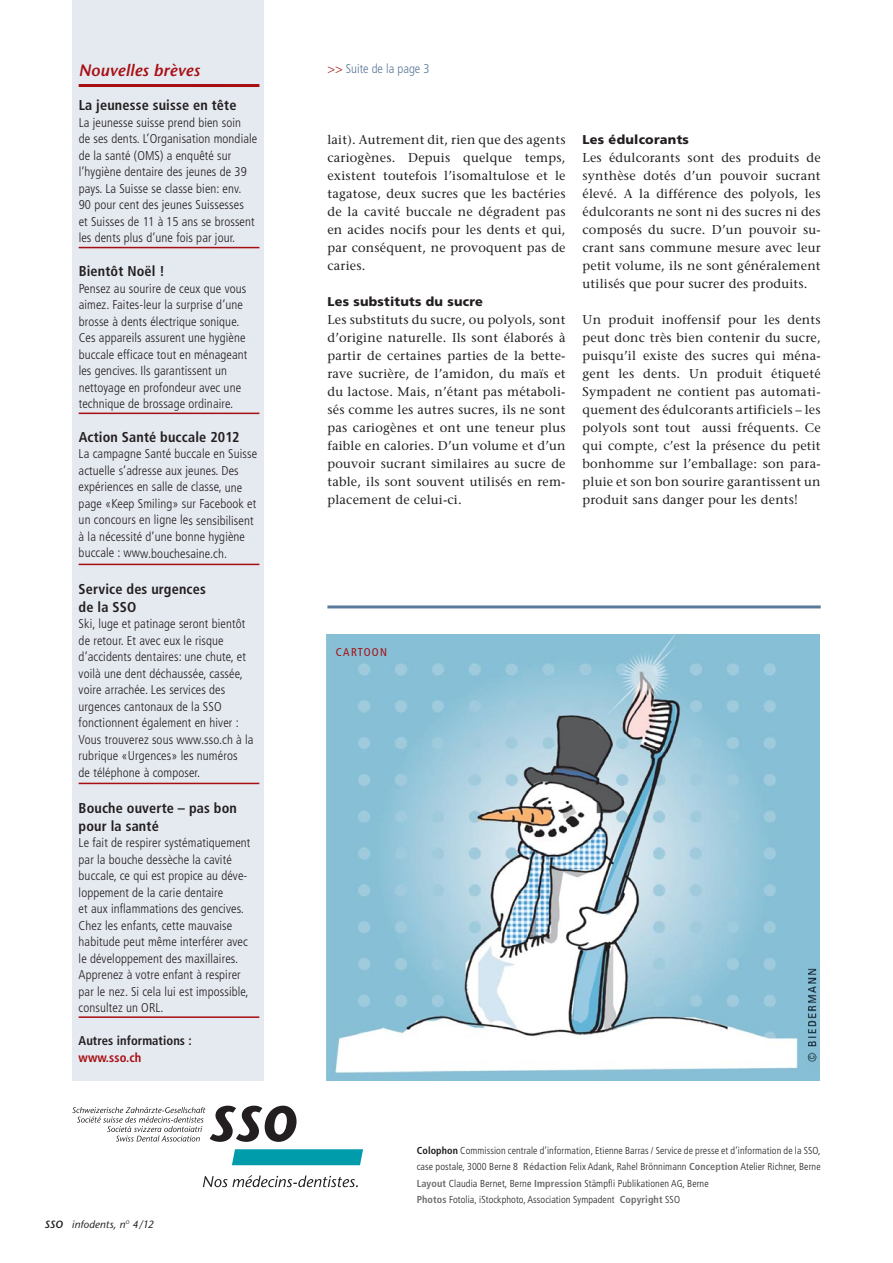
<style>
.page{position:relative;width:893px;height:1263px;background:#fff}
.page>*{position:absolute;margin:0;border:0;box-sizing:border-box;transform-origin:0 0}
.t1{font:italic 600 16.5px "Stone Sans";letter-spacing:.01em;color:#a70e12}
.t2{font:700 condensed 14.25px/17.2px "Frutiger";letter-spacing:.01em;color:#231f20}
.t3{font:300 condensed 12.75px/16.5px "Frutiger";letter-spacing:.01em;color:#231f20}
.t4{font:12.75px/18px "Stone Serif";letter-spacing:.015em;color:#231f20;text-align:justify}
.t5{font:900 12.75px "Frutiger";letter-spacing:.02em;color:#231f20}
.t6{font:700 condensed 12.75px "Frutiger";letter-spacing:.005em;color:#231f20}
.t7{font:300 condensed 12.75px "Frutiger";color:#5b7998}
.t8{font:700 condensed 12.75px "Frutiger";letter-spacing:.005em;color:#a70e12}
.t9{font:condensed 11.25px "Frutiger";letter-spacing:.12em;color:#a70e12}
.t10{font:italic 10.5px "Stone Sans";letter-spacing:.01em;color:#231f20}
.t11{font:300 condensed 10.2px/16.5px "Frutiger";letter-spacing:.01em;color:#231f20}
.s1{font-weight:600}
.s2{color:#a70e12}
.s3{font-weight:700}
.s4{font-weight:700;color:#6d6e70}
</style>
<div class="page">
<img style="left:326px;top:635px;width:493px;height:445px">
<div style="left:72px;top:0;width:192px;height:1080px;background:#e5e9f0"></div>
<hr style="left:327px;top:605px;width:494px;height:3px;background:#5b7998">
<svg style="left:203px;top:1175px;width:155px;height:12px"></svg>
<svg style="left:232px;top:1149px;width:131px;height:16px;background:#099faf"></svg>
<svg style="left:72px;top:1106px;width:225px;height:36px"></svg>
<hr style="left:79px;top:84px;width:180px;height:3px;background:#a70e12">
<hr style="left:79px;top:247px;width:180px;height:1px;background:#a70e12">
<hr style="left:79px;top:413px;width:180px;height:1px;background:#a70e12">
<hr style="left:79px;top:564px;width:180px;height:1px;background:#a70e12">
<hr style="left:79px;top:783px;width:180px;height:1px;background:#a70e12">
<hr style="left:79px;top:1016px;width:180px;height:2px;background:#a70e12">
<p class="t1" style="left:79px;top:64px;width:123px">Nouvelles brèves</p>
<p class="t2" style="left:79px;top:98px;width:159px">La jeunesse suisse en tête</p>
<p class="t3" style="left:79px;top:115px;width:180px">La jeunesse suisse prend bien soin<br>de ses dents. L’Organisation mondiale de la santé (OMS) a enquêté sur l’hygiène dentaire des jeunes de 39 pays. La Suisse se classe bien: env.<br>90 pour cent des jeunes Suissesses<br>et Suisses de 11 à 15 ans se brossent les dents plus d’une fois par jour.</p>
<p class="t2" style="left:79px;top:264px;width:88px">Bientôt Noël !</p>
<p class="t3" style="left:79px;top:281px;width:170px">Pensez au sourire de ceux que vous aimez. Faites-leur la surprise d’une brosse à dents électrique sonique.<br>Ces appareils assurent une hygiène buccale efficace tout en ménageant les gencives. Ils garantissent un nettoyage en profondeur avec une technique de brossage ordinaire.</p>
<p class="t2" style="left:79px;top:429px;width:163px">Action Santé buccale 2012</p>
<p class="t3" style="left:79px;top:447px;width:180px">La campagne Santé buccale en Suisse actuelle s’adresse aux jeunes. Des expériences en salle de classe, une page «Keep Smiling» sur Facebook et un concours en ligne les sensibilisent à la nécessité d’une bonne hygiène buccale : www.bouchesaine.ch.</p>
<p class="t2" style="left:79px;top:582px;width:129px">Service des urgences de la SSO</p>
<p class="t3" style="left:79px;top:616px;width:176px">Ski, luge et patinage seront bientôt de retour. Et avec eux le risque d’accidents dentaires: une chute, et voilà une dent déchaussée, cassée, voire arrachée. Les services des urgences cantonaux de la SSO fonctionnent également en hiver :<br>Vous trouverez sous www.sso.ch à la rubrique «Urgences» les numéros<br>de téléphone à composer.</p>
<p class="t2" style="left:79px;top:801px;width:160px">Bouche ouverte – pas bon pour la santé</p>
<p class="t3" style="left:79px;top:835px;width:173px">Le fait de respirer systématiquement par la bouche dessèche la cavité buccale, ce qui est propice au déve&shy;loppement de la carie dentaire<br>et aux inflammations des gencives.<br>Chez les enfants, cette mauvaise habitude peut même interférer avec le développement des maxillaires.<br>Apprenez à votre enfant à respirer par le nez. Si cela lui est impossible, consultez un ORL.</p>
<p class="t6" style="left:79px;top:1035px;width:115px">Autres informations :</p>
<p class="t8" style="left:79px;top:1052px;width:64px">www.sso.ch</p>
<p class="t10" style="left:45px;top:1220px;width:111px"><span class="s1">SSO</span> infodents, n<sup>O</sup> 4/12</p>
<p class="t7" style="left:327px;top:64px;width:104px"><span class="s2">&gt;&gt;</span> Suite de la page 3</p>
<p class="t4" style="left:327px;top:132px;width:240px">lait). Autrement dit, rien que des agents cariogènes. Depuis quelque temps, existent toutefois l’isomaltulose et le tagatose, deux sucres que les bactéries de la cavité buccale ne dégradent pas en acides nocifs pour les dents et qui, par conséquent, ne provoquent pas de caries.</p>
<p class="t5" style="left:327px;top:296px;width:157px">Les substituts du sucre</p>
<p class="t4" style="left:327px;top:312px;width:240px">Les substituts du sucre, ou polyols, sont d’origine naturelle. Ils sont élaborés à partir de certaines parties de la bette&shy;rave sucrière, de l’amidon, du maïs et du lactose. Mais, n’étant pas métaboli&shy;sés comme les autres sucres, ils ne sont pas cariogènes et ont une teneur plus faible en calories. D’un volume et d’un pouvoir sucrant similaires au sucre de table, ils sont souvent utilisés en rem&shy;placement de celui-ci.</p>
<p class="t5" style="left:583px;top:134px;width:108px">Les édulcorants</p>
<p class="t4" style="left:583px;top:150px;width:240px">Les édulcorants sont des produits de synthèse dotés d’un pouvoir sucrant élevé. A la différence des polyols, les édulcorants ne sont ni des sucres ni des composés du sucre. D’un pouvoir su&shy;crant sans commune mesure avec leur petit volume, ils ne sont généralement utilisés que pour sucrer des produits.</p>
<p class="t4" style="left:583px;top:312px;width:240px">Un produit inoffensif pour les dents peut donc très bien contenir du sucre, puisqu’il existe des sucres qui ména&shy;gent les dents. Un produit étiqueté Sympadent ne contient pas automati&shy;quement des édulcorants artificiels – les polyols sont tout aussi fréquents. Ce qui compte, c’est la présence du petit bonhomme sur l’emballage: son para&shy;pluie et son bon sourire garantissent un produit sans danger pour les dents!</p>
<p class="t9" style="left:336px;top:647px;width:53px">CARTOON</p>
<p class="t11" style="left:417px;top:1143px;width:405px"><span class="s3">Colophon</span> Commission centrale d’information, Etienne Barras / Service de presse et d’information de la SSO, case postale, 3000 Berne 8 <span class="s4">Rédaction</span> Felix Adank, Rahel Brönnimann <span class="s4">Conception</span> Atelier Richner, Berne <span class="s4">Layout</span> Claudia Bernet, Berne <span class="s4">Impression</span> Stämpfli Publikationen AG, Berne<br><span class="s4">Photos</span> Fotolia, iStockphoto, Association Sympadent <span class="s4">Copyright</span> SSO</p>
</div>
